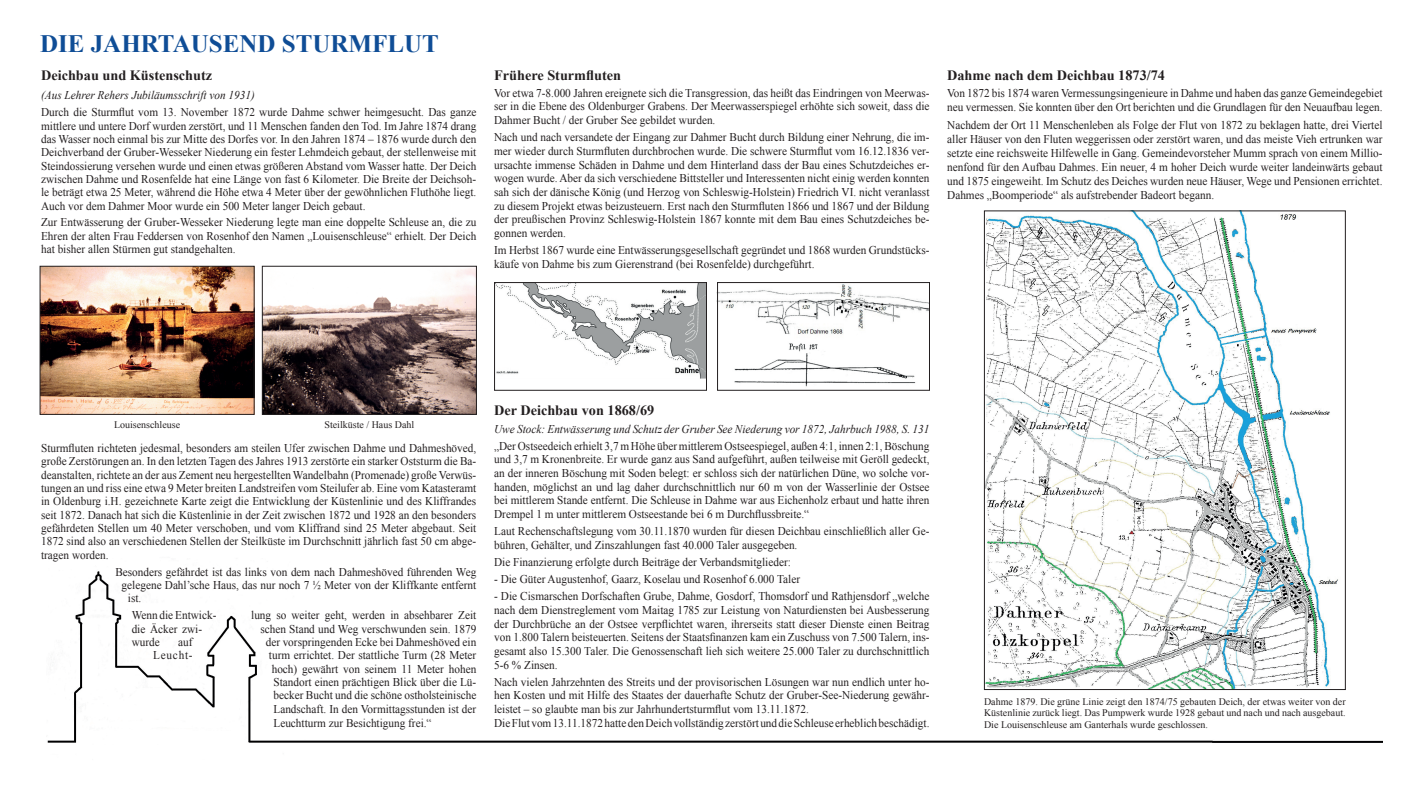
<style>
.page{position:relative;width:1418px;height:787px;background:#fff}
.page>*{position:absolute;margin:0;border:0;box-sizing:border-box;transform-origin:0 0}
.t1{font:700 25px "Times New Roman";color:#0f4d96}
.t2{font:700 14.25px "Times New Roman";color:#231f20}
.t3{font:11.88px/13.7px "Times New Roman";color:#231f20;text-align:justify;scale:.95 1}
.t4{font:italic 11.88px "Times New Roman";color:#231f20;scale:.95 1}
.t5{font:10px/11.2px "Times New Roman";color:#231f20;text-align:justify}
</style>
<div class="page">
<img style="left:716px;top:284px;width:211px;height:50px">
<img style="left:47px;top:556px;width:1335px;height:187px">
<img style="left:42px;top:268px;width:210px;height:145px">
<div style="left:40px;top:266px;width:214px;height:149px;border:1px solid #231f20"></div>
<img style="left:264px;top:268px;width:211px;height:145px">
<div style="left:262px;top:266px;width:215px;height:149px;border:1px solid #231f20"></div>
<img style="left:496px;top:284px;width:209px;height:95px">
<div style="left:494px;top:282px;width:213px;height:108px;border:1px solid #231f20"></div>
<img style="left:734px;top:340px;width:196px;height:49px">
<img style="left:986px;top:212px;width:357px;height:476px">
<div style="left:717px;top:282px;width:212px;height:108px;border:1px solid #231f20"></div>
<h1 class="t1" style="left:40px;top:27px;width:400px">DIE JAHRTAUSEND STURMFLUT</h1>
<p class="t2" style="left:41px;top:65px;width:173px">Deichbau und Küstenschutz</p>
<p class="t4" style="left:41px;top:87px;width:226px">(Aus Lehrer Rehers Jubiläumsschrift von 1931)</p>
<p class="t3" style="left:41px;top:105px;width:459px;line-height:13.3px">Durch die Sturmflut vom 13. November 1872 wurde Dahme schwer heimgesucht. Das ganze mittlere und untere Dorf wurden zerstört, und 11 Menschen fanden den Tod. Im Jahre 1874 drang das Wasser noch einmal bis zur Mitte des Dorfes vor. In den Jahren 1874 – 1876 wurde durch den Deichverband der Gruber-Wesseker Niederung ein fester Lehmdeich gebaut, der stellenweise mit Steindossierung versehen wurde und einen etwas größeren Abstand vom Wasser hatte. Der Deich zwischen Dahme und Rosenfelde hat eine Länge von fast 6 Kilometer. Die Breite der Deichsoh&shy;le beträgt etwa 25 Meter, während die Höhe etwa 4 Meter über der gewöhnlichen Fluthöhe liegt.<br>Auch vor dem Dahmer Moor wurde ein 500 Meter langer Deich gebaut.</p>
<p class="t3" style="left:41px;top:216px;width:459px;line-height:13.3px">Zur Entwässerung der Gruber-Wesseker Niederung legte man eine doppelte Schleuse an, die zu Ehren der alten Frau Feddersen von Rosenhof den Namen „Louisenschleuse“ erhielt. Der Deich hat bisher allen Stürmen gut standgehalten.</p>
<p class="t2" style="left:494px;top:65px;width:128px">Frühere Sturmfluten</p>
<p class="t3" style="left:494px;top:86px;width:460px">Vor etwa 7-8.000 Jahren ereignete sich die Transgression, das heißt das Eindringen von Meerwas&shy;ser in die Ebene des Oldenburger Grabens. Der Meerwasserspiegel erhöhte sich soweit, dass die Dahmer Bucht / der Gruber See gebildet wurden.</p>
<p class="t3" style="left:494px;top:130px;width:460px">Nach und nach versandete der Eingang zur Dahmer Bucht durch Bildung einer Nehrung, die im&shy;mer wieder durch Sturmfluten durchbrochen wurde. Die schwere Sturmflut vom 16.12.1836 ver&shy;ursachte immense Schäden in Dahme und dem Hinterland dass der Bau eines Schutzdeiches er&shy;wogen wurde. Aber da sich verschiedene Bittsteller und Interessenten nicht einig werden konnten sah sich der dänische König (und Herzog von Schleswig-Holstein) Friedrich VI. nicht veranlasst zu diesem Projekt etwas beizusteuern. Erst nach den Sturmfluten 1866 und 1867 und der Bildung der preußischen Provinz Schleswig-Holstein 1867 konnte mit dem Bau eines Schutzdeiches be&shy;gonnen werden.</p>
<p class="t3" style="left:494px;top:243px;width:460px">Im Herbst 1867 wurde eine Entwässerungsgesellschaft gegründet und 1868 wurden Grundstücks&shy;käufe von Dahme bis zum Gierenstrand (bei Rosenfelde) durchgeführt.</p>
<p class="t2" style="left:947px;top:65px;width:219px">Dahme nach dem Deichbau 1873/74</p>
<p class="t3" style="left:947px;top:86px;width:460px;line-height:14px">Von 1872 bis 1874 waren Vermessungsingenieure in Dahme und haben das ganze Gemeindegebiet neu vermessen. Sie konnten über den Ort berichten und die Grundlagen für den Neuaufbau legen.</p>
<p class="t3" style="left:947px;top:118px;width:460px;line-height:14px">Nachdem der Ort 11 Menschenleben als Folge der Flut von 1872 zu beklagen hatte, drei Viertel aller Häuser von den Fluten weggerissen oder zerstört waren, und das meiste Vieh ertrunken war setzte eine reichsweite Hilfewelle in Gang. Gemeindevorsteher Mumm sprach von einem Millio&shy;nenfond für den Aufbau Dahmes. Ein neuer, 4 m hoher Deich wurde weiter landeinwärts gebaut und 1875 eingeweiht. Im Schutz des Deiches wurden neue Häuser, Wege und Pensionen errichtet.<br>Dahmes „Boomperiode“ als aufstrebender Badeort begann.</p>
<p class="t5" style="left:114px;top:419px;width:68px">Louisenschleuse</p>
<p class="t5" style="left:324px;top:419px;width:91px">Steilküste / Haus Dahl</p>
<p class="t3" style="left:41px;top:441px;width:459px;line-height:13.3px">Sturmfluten richteten jedesmal, besonders am steilen Ufer zwischen Dahme und Dahmeshöved, große Zerstörungen an. In den letzten Tagen des Jahres 1913 zerstörte ein starker Oststurm die Ba&shy;deanstalten, richtete an der aus Zement neu hergestellten Wandelbahn (Promenade) große Verwüs&shy;tungen an und riss eine etwa 9 Meter breiten Landstreifen vom Steilufer ab. Eine vom Katasteramt in Oldenburg i.H. gezeichnete Karte zeigt die Entwicklung der Küstenlinie und des Kliffrandes seit 1872. Danach hat sich die Küstenlinie in der Zeit zwischen 1872 und 1928 an den besonders gefährdeten Stellen um 40 Meter verschoben, und vom Kliffrand sind 25 Meter abgebaut. Seit 1872 sind also an verschiedenen Stellen der Steilküste im Durchschnitt jährlich fast 50 cm abge&shy;tragen worden.</p>
<p class="t3" style="left:115px;top:564px;width:381px">Besonders gefährdet ist das links von dem nach Dahmeshöved führenden Weg</p>
<p class="t3" style="left:122px;top:578px;width:375px">gelegene Dahl’sche Haus, das nur noch 7 ½ Meter von der Kliffkante entfernt</p>
<p class="t3" style="left:128px;top:591px;width:16px">ist.</p>
<p class="t3" style="left:132px;top:608px;width:91px">Wenn die Entwick-</p>
<p class="t3" style="left:251px;top:608px;width:238px">lung so weiter geht, werden in absehbarer Zeit</p>
<p class="t3" style="left:132px;top:621px;width:76px">die Äcker zwi-</p>
<p class="t3" style="left:260px;top:621px;width:229px">schen Stand und Weg verschwunden sein. 1879</p>
<p class="t3" style="left:132px;top:635px;width:31px">wurde</p>
<p class="t3" style="left:178px;top:635px;width:17px">auf</p>
<p class="t3" style="left:266px;top:635px;width:223px">der vorspringenden Ecke bei Dahmeshöved ein</p>
<p class="t3" style="left:153px;top:648px;width:43px">Leucht-</p>
<p class="t3" style="left:269px;top:648px;width:220px;line-height:13.5px">turm errichtet. Der stattliche Turm (28 Meter hoch) gewährt von seinem 11 Meter hohen Standort einen prächtigen Blick über die Lü&shy;becker Bucht und die schöne ostholsteinische Landschaft. In den Vormittagsstunden ist der Leuchtturm zur Besichtigung frei.“</p>
<p class="t2" style="left:494px;top:401px;width:162px">Der Deichbau von 1868/69</p>
<p class="t4" style="left:494px;top:420px;width:460px">Uwe Stock: Entwässerung und Schutz der Gruber See Niederung vor 1872, Jahrbuch 1988, S. 131</p>
<p class="t3" style="left:494px;top:439px;width:460px">„Der Ostseedeich erhielt 3,7 m Höhe über mittlerem Ostseespiegel, außen 4:1, innen 2:1, Böschung und 3,7 m Kronenbreite. Er wurde ganz aus Sand aufgeführt, außen teilweise mit Geröll gedeckt, an der inneren Böschung mit Soden belegt: er schloss sich der natürlichen Düne, wo solche vor&shy;handen, möglichst an und lag daher durchschnittlich nur 60 m von der Wasserlinie der Ostsee bei mittlerem Stande entfernt. Die Schleuse in Dahme war aus Eichenholz erbaut und hatte ihren Drempel 1 m unter mittlerem Ostseestande bei 6 m Durchflussbreite.“</p>
<p class="t3" style="left:494px;top:524px;width:460px">Laut Rechenschaftslegung vom 30.11.1870 wurden für diesen Deichbau einschließlich aller Ge&shy;bühren, Gehälter, und Zinszahlungen fast 40.000 Taler ausgegeben.</p>
<p class="t3" style="left:494px;top:555px;width:314px">Die Finanzierung erfolgte durch Beiträge der Verbandsmitglieder:</p>
<p class="t3" style="left:494px;top:572px;width:323px">- Die Güter Augustenhof, Gaarz, Koselau und Rosenhof 6.000 Taler</p>
<p class="t3" style="left:494px;top:589px;width:460px">- Die Cismarschen Dorfschaften Grube, Dahme, Gosdorf, Thomsdorf und Rathjensdorf „welche nach dem Dienstreglement vom Maitag 1785 zur Leistung von Naturdiensten bei Ausbesserung der Durchbrüche an der Ostsee verpflichtet waren, ihrerseits statt dieser Dienste einen Beitrag von 1.800 Talern beisteuerten. Seitens der Staatsfinanzen kam ein Zuschuss von 7.500 Talern, ins&shy;gesamt also 15.300 Taler. Die Genossenschaft lieh sich weitere 25.000 Taler zu durchschnittlich 5-6 % Zinsen.</p>
<p class="t3" style="left:494px;top:675px;width:460px;text-align:left">Nach vielen Jahrzehnten des Streits und der provisorischen Lösungen war nun endlich unter ho&shy;hen Kosten und mit Hilfe des Staates der dauerhafte Schutz der Gruber-See-Niederung gewähr&shy;leistet – so glaubte man bis zur Jahrhundertsturmflut vom 13.11.1872.<br>Die Flut vom 13.11.1872 hatte den Deich vollständig zerstört und die Schleuse erheblich beschädigt.</p>
<p class="t5" style="left:984px;top:696px;width:363px">Dahme 1879. Die grüne Linie zeigt den 1874/75 gebauten Deich, der etwas weiter von der Küstenlinie zurück liegt. Das Pumpwerk wurde 1928 gebaut und nach und nach ausgebaut.<br>Die Louisenschleuse am Ganterhals wurde geschlossen.</p>
</div>
